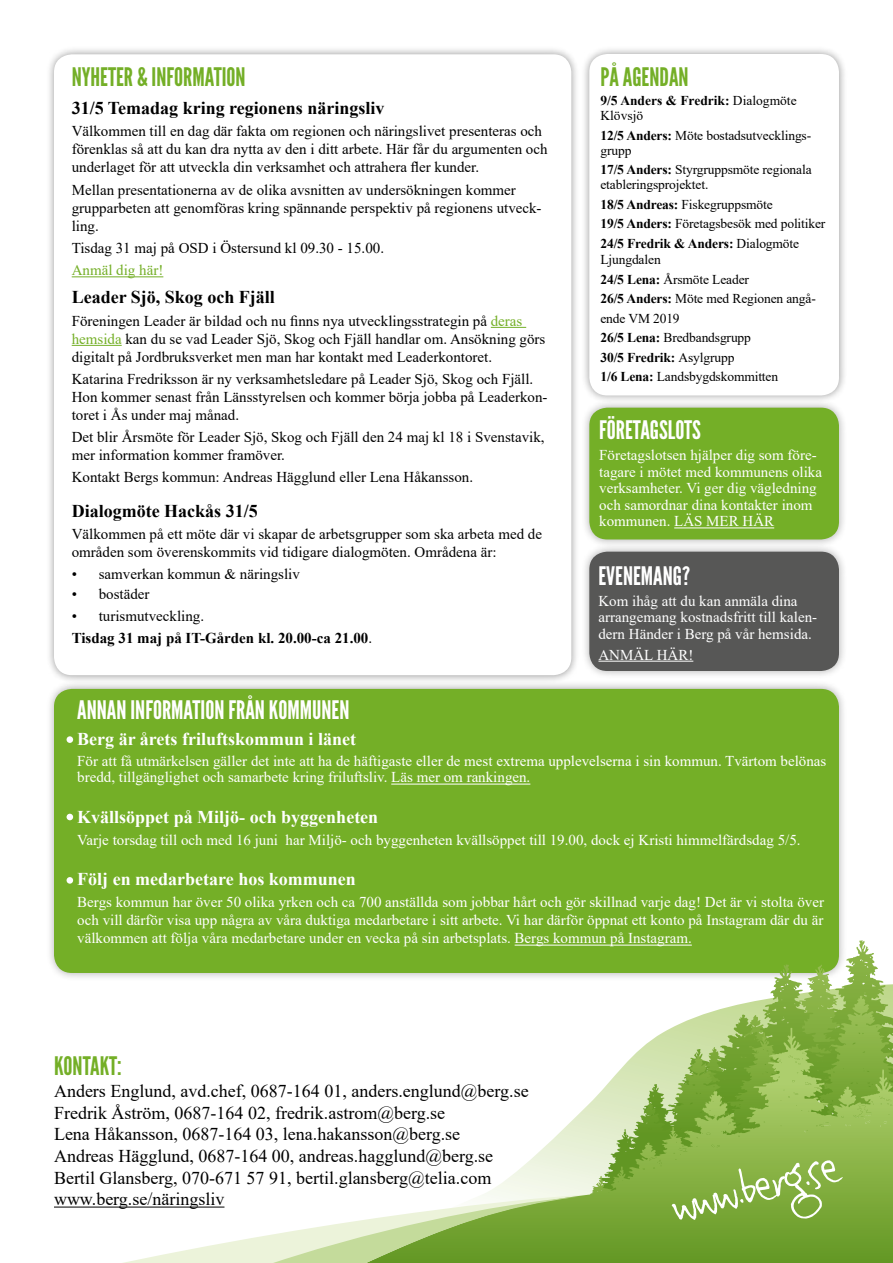
<style>
.page{position:relative;width:893px;height:1263px;background:#fff}
.page>*{position:absolute;margin:0;border:0;box-sizing:border-box;transform-origin:0 0}
.t1{font:25.5px "League Gothic";color:#fff}
.t2{font:25.5px "League Gothic";color:#74af27}
.t3{font:18px/21.6px "Times New Roman";color:#000}
.t4{font:700 18px "Times New Roman";color:#fff}
.t5{font:700 18px "Times New Roman";color:#000}
.t6{font:15px/18px "Times New Roman";color:#000}
.t7{font:15px/16.5px "Times New Roman";color:#fff}
.t8{font:700 15px/22.2px "Times New Roman";color:#000}
.t9{font:15px "Times New Roman";color:#74af27}
.t10{font:13.5px/19.5px "Times New Roman";letter-spacing:-.01em;color:#000}
.t11{font:700 13.5px/15px "Times New Roman";color:#000}
.s1{color:#74af27}
.s2{font-weight:400}
.s3{font-weight:700}
</style>
<div class="page">
<div style="left:46px;top:680px;width:802px;height:302px;background:#000;opacity:.3"></div>
<div style="left:54px;top:689px;width:785px;height:284px;background:#74af27;border-radius:18px"></div>
<svg style="left:492px;top:984px;width:401px;height:279px"></svg>
<svg style="left:95px;top:1190px;width:540px;height:73px"></svg>
<hr style="left:54px;top:1206px;width:170px;height:1px;background:#000">
<svg style="left:643px;top:940px;width:249px;height:280px"></svg>
<div style="left:46px;top:46px;width:534px;height:637px;background:#000;opacity:.4"></div>
<div style="left:54px;top:54px;width:517px;height:621px;background:#fff;border-radius:18px"></div>
<hr style="left:72px;top:276px;width:91px;height:1px;background:#74af27">
<hr style="left:491px;top:327px;width:35px;height:1px;background:#74af27">
<hr style="left:72px;top:345px;width:50px;height:1px;background:#74af27">
<hr style="left:391px;top:784px;width:139px;height:1px;background:#fff">
<hr style="left:515px;top:945px;width:177px;height:1px;background:#fff">
<div style="left:67px;top:736px;width:6px;height:7px;background:#fff;border-radius:50%"></div>
<svg style="left:67px;top:814px;width:6px;height:6px"></svg>
<div style="left:67px;top:877px;width:6px;height:7px;background:#fff;border-radius:50%"></div>
<div style="left:581px;top:45px;width:267px;height:359px;background:#000;opacity:.4"></div>
<div style="left:589px;top:54px;width:250px;height:341px;background:#fff;border-radius:18px"></div>
<div style="left:581px;top:399px;width:267px;height:148px;background:#000;opacity:.3"></div>
<div style="left:589px;top:408px;width:250px;height:131px;background:#74af27;border-radius:18px"></div>
<hr style="left:674px;top:528px;width:100px;height:1px;background:#fff">
<div style="left:581px;top:543px;width:267px;height:136px;background:#000;opacity:.3"></div>
<div style="left:589px;top:552px;width:250px;height:119px;background:#575756;border-radius:18px"></div>
<hr style="left:598px;top:661px;width:95px;height:1px;background:#fff">
<h1 class="t2" style="left:72px;top:62px;width:175px">NYHETER &amp; INFORMATION</h1>
<p class="t5" style="left:72px;top:95px;width:314px">31/5 Temadag kring regionens näringsliv</p>
<p class="t6" style="left:72px;top:122px;width:477px">Välkommen till en dag där fakta om regionen och näringslivet presenteras och förenklas så att du kan dra nytta av den i ditt arbete. Här får du argumenten och underlaget för att utveckla din verksamhet och attrahera fler kunder.</p>
<p class="t6" style="left:72px;top:180px;width:471px">Mellan presentationerna av de olika avsnitten av undersökningen kommer grupparbeten att genomföras kring spännande perspektiv på regionens utveck&shy;ling.</p>
<p class="t6" style="left:72px;top:238px;width:314px">Tisdag 31 maj på OSD i Östersund kl 09.30 - 15.00.</p>
<p class="t9" style="left:72px;top:260px;width:93px">Anmäl dig här!</p>
<p class="t5" style="left:72px;top:284px;width:205px">Leader Sjö, Skog och Fjäll</p>
<p class="t6" style="left:72px;top:311px;width:475px">Föreningen Leader är bildad och nu finns nya utvecklingsstrategin på <span class="s1">deras hemsida</span> kan du se vad Leader Sjö, Skog och Fjäll handlar om. Ansökning görs digitalt på Jordbruksverket men man har kontakt med Leaderkontoret.</p>
<p class="t6" style="left:72px;top:369px;width:477px">Katarina Fredriksson är ny verksamhetsledare på Leader Sjö, Skog och Fjäll.<br>Hon kommer senast från Länsstyrelsen och kommer börja jobba på Leaderkon&shy;toret i Ås under maj månad.</p>
<p class="t6" style="left:72px;top:428px;width:474px">Det blir Årsmöte för Leader Sjö, Skog och Fjäll den 24 maj kl 18 i Svenstavik, mer information kommer framöver.</p>
<p class="t6" style="left:72px;top:468px;width:403px">Kontakt Bergs kommun: Andreas Hägglund eller Lena Håkansson.</p>
<p class="t5" style="left:72px;top:498px;width:187px">Dialogmöte Hackås 31/5</p>
<p class="t6" style="left:72px;top:524px;width:472px">Välkommen på ett möte där vi skapar de arbetsgrupper som ska arbeta med de områden som överenskommits vid tidigare dialogmöten. Områdena är:</p>
<p class="t6" style="left:72px;top:565px;width:230px">• samverkan kommun &amp; näringsliv</p>
<p class="t6" style="left:72px;top:584px;width:79px">• bostäder</p>
<p class="t8" style="left:72px;top:604px;width:302px"><span class="s2">• turismutveckling.<br></span>Tisdag 31 maj på IT-Gården kl. 20.00-ca 21.00<span class="s2">.</span></p>
<h1 class="t2" style="left:600px;top:62px;width:90px">PÅ AGENDAN</h1>
<p class="t11" style="left:600px;top:93px;width:198px">9/5 Anders &amp; Fredrik: <span class="s2">Dialogmöte<br>Klövsjö</span></p>
<p class="t10" style="left:600px;top:127px;width:212px;line-height:15px"><span class="s3">12/5 Anders:</span> Möte bostadsutvecklings&shy;grupp</p>
<p class="t10" style="left:600px;top:162px;width:213px;line-height:15px"><span class="s3">17/5 Anders:</span> Styrgruppsmöte regionala etableringsprojektet.</p>
<p class="t10" style="left:600px;top:194px;width:226px"><span class="s3">18/5 Andreas:</span> Fiskegruppsmöte<br><span class="s3">19/5 Anders:</span> Företagsbesök med politiker<br><span class="s3">24/5 Fredrik &amp; Anders:</span> Dialogmöte</p>
<p class="t10" style="left:600px;top:250px;width:217px">Ljungdalen<br><span class="s3">24/5 Lena:</span> Årsmöte Leader<br><span class="s3">26/5 Anders:</span> Möte med Regionen angå&shy;ende VM 2019<br><span class="s3">26/5 Lena:</span> Bredbandsgrupp<br><span class="s3">30/5 Fredrik:</span> Asylgrupp<br><span class="s3">1/6 Lena:</span> Landsbygdskommitten</p>
<h1 class="t1" style="left:599px;top:416px;width:103px">FÖRETAGSLOTS</h1>
<p class="t7" style="left:599px;top:446px;width:224px">Företagslotsen hjälper dig som före&shy;tagare i mötet med kommunens olika verksamheter. Vi ger dig vägledning och samordnar dina kontakter inom kommunen. LÄS MER HÄR</p>
<h1 class="t1" style="left:598px;top:561px;width:93px">EVENEMANG?</h1>
<p class="t7" style="left:598px;top:592px;width:220px">Kom ihåg att du kan anmäla dina arrangemang kostnadsfritt till kalen&shy;dern Händer i Berg på vår hemsida.</p>
<p class="t7" style="left:598px;top:646px;width:96px">ANMÄL HÄR!</p>
<h1 class="t1" style="left:77px;top:696px;width:274px">ANNAN INFORMATION FRÅN KOMMUNEN</h1>
<p class="t4" style="left:77px;top:726px;width:280px">Berg är årets friluftskommun i länet</p>
<p class="t7" style="left:77px;top:752px;width:751px">För att få utmärkelsen gäller det inte att ha de häftigaste eller de mest extrema upplevelserna i sin kommun. Tvärtom belönas bredd, tillgänglighet och samarbete kring friluftsliv. Läs mer om rankingen.</p>
<p class="t4" style="left:77px;top:804px;width:303px">Kvällsöppet på Miljö- och byggenheten</p>
<p class="t7" style="left:77px;top:831px;width:725px">Varje torsdag till och med 16 juni har Miljö- och byggenheten kvällsöppet till 19.00, dock ej Kristi himmelfärdsdag 5/5.</p>
<p class="t4" style="left:77px;top:866px;width:280px">Följ en medarbetare hos kommunen</p>
<p class="t7" style="left:77px;top:893px;width:748px;line-height:18px;text-align:justify">Bergs kommun har över 50 olika yrken och ca 700 anställda som jobbar hårt och gör skillnad varje dag! Det är vi stolta över och vill därför visa upp några av våra duktiga medarbetare i sitt arbete. Vi har därför öppnat ett konto på Instagram där du är välkommen att följa våra medarbetare under en vecka på sin arbetsplats. Bergs kommun på Instagram.</p>
<h1 class="t2" style="left:54px;top:1052px;width:69px">KONTAKT:</h1>
<p class="t3" style="left:54px;top:1080px;width:476px">Anders Englund, avd.chef, 0687-164 01, anders.englund@berg.se Fredrik Åström, 0687-164 02, fredrik.astrom@berg.se<br>Lena Håkansson, 0687-164 03, lena.hakansson@berg.se<br>Andreas Hägglund, 0687-164 00, andreas.hagglund@berg.se Bertil Glansberg, 070-671 57 91, bertil.glansberg@telia.com www.berg.se/näringsliv</p>
</div>
